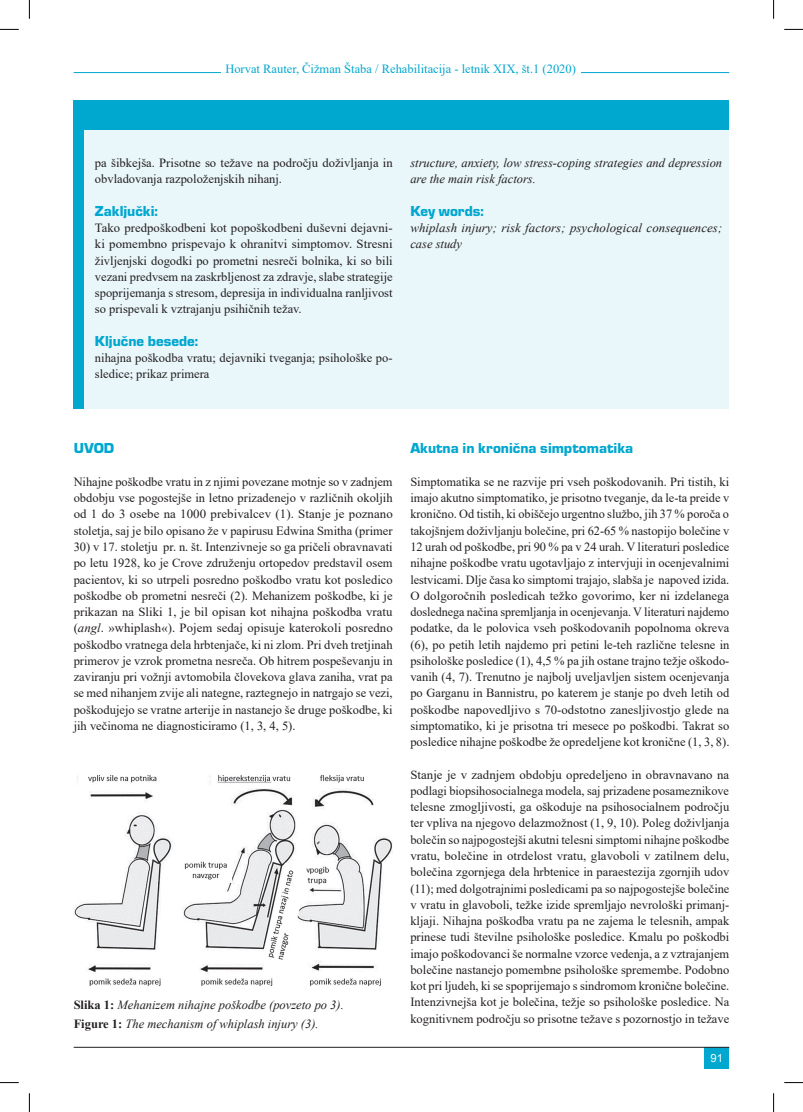
<style>
.page{position:relative;width:803px;height:1112px;background:#fff}
.page>*{position:absolute;margin:0;border:0;box-sizing:border-box;transform-origin:0 0}
.podnaslov{font:15px "Eurostile TEE Blac";color:#00a7cf}
.body_tekst{font:12.5px/16.2px "Times New Roman";color:#231f20;text-align:justify}
.body_tekst_italic{font:italic 12.5px/16.2px "Times New Roman";color:#231f20}
.naslov_tabele_slike{font:italic 12.5px "Times New Roman";color:#231f20}
.t1{font:12.5px "Times New Roman";color:#00a7cf}
.t2{font:11.25px "Arial";color:#fff}
.s1{font-style:italic}
.s2{font-weight:700;font-style:normal}
</style>
<div class="page">
<img style="left:74px;top:775px;width:319px;height:211px">
<div style="left:74px;top:100px;width:655px;height:309px;background:#00a7cf"></div>
<div style="left:84px;top:130px;width:326px;height:279px;background:#e9f6fa"></div>
<div style="left:410px;top:130px;width:319px;height:279px;background:#e9f6fa"></div>
<hr style="left:74px;top:72px;width:655px;height:1px;background:#00a7cf">
<div style="left:221px;top:62px;width:359px;height:13px;background:#fff"></div>
<div style="left:704px;top:1046px;width:25px;height:22px;background:#00a7cf"></div>
<hr style="left:74px;top:1046px;width:655px;height:1px;background:#231f20">
<svg style="left:0;top:29px;width:19px;height:1px"></svg>
<svg style="left:784px;top:29px;width:19px;height:1px"></svg>
<svg style="left:0;top:1082px;width:19px;height:1px"></svg>
<svg style="left:784px;top:1082px;width:19px;height:1px"></svg>
<svg style="left:29px;top:0;width:1px;height:19px"></svg>
<svg style="left:29px;top:1093px;width:1px;height:18px"></svg>
<svg style="left:773px;top:0;width:1px;height:19px"></svg>
<svg style="left:773px;top:1093px;width:1px;height:18px"></svg>
<p class="t1" style="left:225px;top:60px;width:352px">Horvat Rauter, Čižman Štaba / Rehabilitacija - letnik XIX, št.1 (2020)</p>
<p class="body_tekst" style="left:95px;top:154px;width:299px">pa šibkejša. Prisotne so težave na področju doživljanja in obvladovanja razpoloženjskih nihanj.</p>
<p class="podnaslov" style="left:95px;top:202px;width:64px">Zaključki:</p>
<p class="body_tekst" style="left:95px;top:219px;width:299px">Tako predpoškodbeni kot popoškodbeni duševni dejavni&shy;ki pomembno prispevajo k ohranitvi simptomov. Stresni življenjski dogodki po prometni nesreči bolnika, ki so bili vezani predvsem na zaskrbljenost za zdravje, slabe strategije spoprijemanja s stresom, depresija in individualna ranljivost so prispevali k vztrajanju psihičnih težav.</p>
<p class="podnaslov" style="left:95px;top:332px;width:105px">Ključne besede:</p>
<p class="body_tekst" style="left:95px;top:349px;width:299px">nihajna poškodba vratu; dejavniki tveganja; psihološke po&shy;sledice; prikaz primera</p>
<p class="body_tekst_italic" style="left:410px;top:154px;width:313px">structure, anxiety, low stress-coping strategies and depression are the main risk factors.</p>
<p class="podnaslov" style="left:410px;top:203px;width:75px">Key words:</p>
<p class="body_tekst_italic" style="left:410px;top:219px;width:313px">whiplash injury; risk factors; psychological consequences; case study</p>
<p class="podnaslov" style="left:74px;top:440px;width:42px">UVOD</p>
<p class="body_tekst" style="left:74px;top:473px;width:321px">Nihajne poškodbe vratu in z njimi povezane motnje so v zadnjem obdobju vse pogostejše in letno prizadenejo v različnih okoljih od 1 do 3 osebe na 1000 prebivalcev (1). Stanje je poznano stoletja, saj je bilo opisano že v papirusu Edwina Smitha (primer</p>
<p class="body_tekst" style="left:74px;top:538px;width:321px">30) v 17. stoletju pr. n. št. Intenzivneje so ga pričeli obravnavati po letu 1928, ko je Crove združenju ortopedov predstavil osem pacientov, ki so utrpeli posredno poškodbo vratu kot posledico poškodbe ob prometni nesreči (2). Mehanizem poškodbe, ki je prikazan na Sliki 1, je bil opisan kot nihajna poškodba vratu (<span class="s1">angl</span>. »whiplash«). Pojem sedaj opisuje katerokoli posredno poškodbo vratnega dela hrbtenjače, ki ni zlom. Pri dveh tretjinah primerov je vzrok prometna nesreča. Ob hitrem pospeševanju in zaviranju pri vožnji avtomobila človekova glava zaniha, vrat pa se med nihanjem zvije ali nategne, raztegnejo in natrgajo se vezi, poškodujejo se vratne arterije in nastanejo še druge poškodbe, ki jih večinoma ne diagnosticiramo (1, 3, 4, 5).</p>
<p class="naslov_tabele_slike" style="left:74px;top:996px;width:272px"><span class="s2">Slika 1:</span> Mehanizem nihajne poškodbe (povzeto po 3).</p>
<p class="naslov_tabele_slike" style="left:74px;top:1014px;width:246px"><span class="s2">Figure 1:</span> The mechanism of whiplash injury (3).</p>
<p class="podnaslov" style="left:410px;top:440px;width:224px">Akutna in kronična simptomatika</p>
<p class="body_tekst" style="left:410px;top:473px;width:321px">Simptomatika se ne razvije pri vseh poškodovanih. Pri tistih, ki imajo akutno simptomatiko, je prisotno tveganje, da le-ta preide v kronično. Od tistih, ki obiščejo urgentno službo, jih 37 % poroča o takojšnjem doživljanju bolečine, pri 62-65 % nastopijo bolečine v 12 urah od poškodbe, pri 90 % pa v 24 urah. V literaturi posledice nihajne poškodbe vratu ugotavljajo z intervjuji in ocenjevalnimi lestvicami. Dlje časa ko simptomi trajajo, slabša je napoved izida.<br>O dolgoročnih posledicah težko govorimo, ker ni izdelanega doslednega načina spremljanja in ocenjevanja. V literaturi najdemo podatke, da le polovica vseh poškodovanih popolnoma okreva (6), po petih letih najdemo pri petini le-teh različne telesne in psihološke posledice (1), 4,5 % pa jih ostane trajno težje oškodo&shy;vanih (4, 7). Trenutno je najbolj uveljavljen sistem ocenjevanja po Garganu in Bannistru, po katerem je stanje po dveh letih od poškodbe napovedljivo s 70-odstotno zanesljivostjo glede na simptomatiko, ki je prisotna tri mesece po poškodbi. Takrat so posledice nihajne poškodbe že opredeljene kot kronične (1, 3, 8).</p>
<p class="body_tekst" style="left:410px;top:765px;width:321px">Stanje je v zadnjem obdobju opredeljeno in obravnavano na podlagi biopsihosocialnega modela, saj prizadene posameznikove telesne zmogljivosti, ga oškoduje na psihosocialnem področju ter vpliva na njegovo delazmožnost (1, 9, 10). Poleg doživljanja bolečin so najpogostejši akutni telesni simptomi nihajne poškodbe vratu, bolečine in otrdelost vratu, glavoboli v zatilnem delu, bolečina zgornjega dela hrbtenice in paraestezija zgornjih udov (11); med dolgotrajnimi posledicami pa so najpogostejše bolečine v vratu in glavoboli, težke izide spremljajo nevrološki primanj&shy;kljaji. Nihajna poškodba vratu pa ne zajema le telesnih, ampak prinese tudi številne psihološke posledice. Kmalu po poškodbi imajo poškodovanci še normalne vzorce vedenja, a z vztrajanjem bolečine nastanejo pomembne psihološke spremembe. Podobno kot pri ljudeh, ki se spoprijemajo s sindromom kronične bolečine.<br>Intenzivnejša kot je bolečina, težje so psihološke posledice. Na kognitivnem področju so prisotne težave s pozornostjo in težave</p>
<p class="t2" style="left:711px;top:1049px;width:14px">91</p>
</div>
